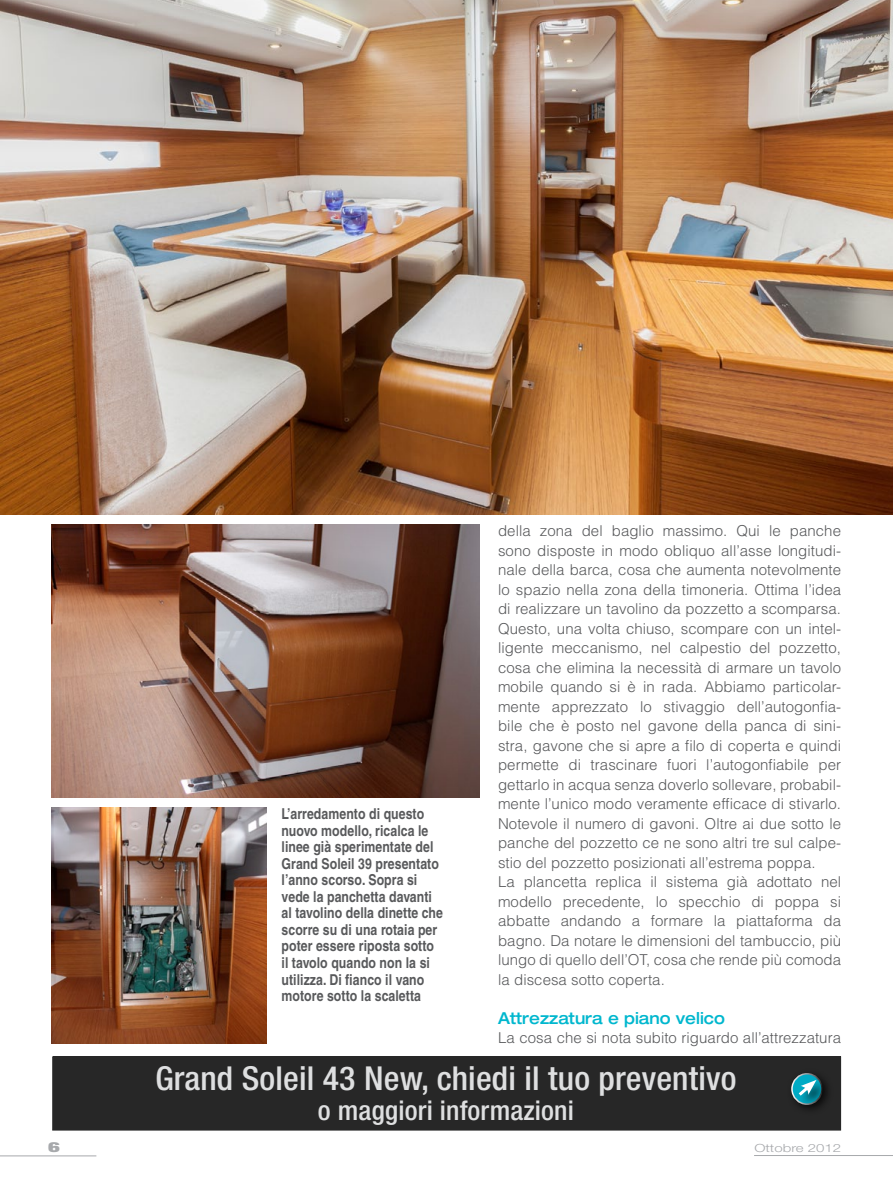
<style>
.page{position:relative;width:893px;height:1191px;background:#fff}
.page>*{position:absolute;margin:0;border:0;box-sizing:border-box;transform-origin:0 0}
.t1{font:500 condensed 33px "Helvetica Neue";letter-spacing:.005em;color:#dedfe0}
.t2{font:500 condensed 27px "Helvetica Neue";letter-spacing:.005em;color:#dedfe0}
.t3{font:500 expanded 16.5px "Helvetica Neue";color:#00b7ce;scale:.91 1}
.t4{font:300 15px/19.5px "Helvetica";letter-spacing:.005em;color:#58595b}
.t5{font:700 condensed 15px/16.5px "Helvetica";letter-spacing:.005em;color:#58595b}
.t6{font:13.5px "Gothic Thirteen";color:#a7a9ac;scale:2 1}
.t7{font:300 11.25px "Helvetica Neue";color:#a7a9ac;scale:1.33 1}
</style>
<div class="page">
<hr style="left:0;top:1155px;width:96px;height:1px;background:#a7a9ac">
<img style="left:52px;top:524px;width:427px;height:273px">
<img style="left:0;top:0;width:893px;height:514px">
<img style="left:52px;top:808px;width:215px;height:235px">
<hr style="left:754px;top:1155px;width:139px;height:1px;background:#a7a9ac">
<div style="left:53px;top:1057px;width:787px;height:73px;background:#272727"></div>
<div style="left:52px;top:1056px;width:789px;height:74px;border:1px solid #000"></div>
<svg style="left:792px;top:1073px;width:30px;height:31px"></svg>
<div style="left:791px;top:1073px;width:32px;height:32px;border:2px solid #fff;border-radius:50%"></div>
<div style="left:797px;top:1078px;width:33px;height:31px;background:#000;opacity:.75"></div>
<svg style="left:795px;top:1079px;width:21px;height:19px"></svg>
<p class="t6" style="left:48px;top:1138px;width:7px">6</p>
<p class="t5" style="left:282px;top:805px;width:163px">L’arredamento di questo nuovo modello, ricalca le linee già sperimentate del<br>Grand Soleil 39 presentato l’anno scorso. Sopra si vede la panchetta davanti al tavolino della dinette che scorre su di una rotaia per poter essere riposta sotto il tavolo quando non la si utilizza. Di fianco il vano motore sotto la scaletta</p>
<p class="t4" style="left:498px;top:520px;width:345px">della zona del baglio massimo. Qui le panche sono disposte in modo obliquo all’asse longitudi&shy;nale della barca, cosa che aumenta notevolmente lo spazio nella zona della timoneria. Ottima l’idea di realizzare un tavolino da pozzetto a scomparsa.<br>Questo, una volta chiuso, scompare con un intel&shy;ligente meccanismo, nel calpestio del pozzetto, cosa che elimina la necessità di armare un tavolo mobile quando si è in rada. Abbiamo particolar&shy;mente apprezzato lo stivaggio dell’autogonfia&shy;bile che è posto nel gavone della panca di sini&shy;stra, gavone che si apre a filo di coperta e quindi permette di trascinare fuori l’autogonfiabile per gettarlo in acqua senza doverlo sollevare, probabil&shy;mente l’unico modo veramente efficace di stivarlo.<br>Notevole il numero di gavoni. Oltre ai due sotto le panche del pozzetto ce ne sono altri tre sul calpe&shy;stio del pozzetto posizionati all’estrema poppa.<br>La plancetta replica il sistema già adottato nel modello precedente, lo specchio di poppa si abbatte andando a formare la piattaforma da bagno. Da notare le dimensioni del tambuccio, più lungo di quello dell’OT, cosa che rende più comoda la discesa sotto coperta.</p>
<p class="t3" style="left:498px;top:1007px;width:251px">Attrezzatura e piano velico</p>
<p class="t4" style="left:498px;top:1027px;width:344px">La cosa che si nota subito riguardo all’attrezzatura</p>
<h1 class="t1" style="left:155px;top:1058px;width:583px">Grand Soleil 43 New, chiedi il tuo preventivo</h1>
<h2 class="t2" style="left:318px;top:1094px;width:258px">o maggiori informazioni</h2>
<p class="t7" style="left:754px;top:1140px;width:67px">Ottobre 2012</p>
</div>
